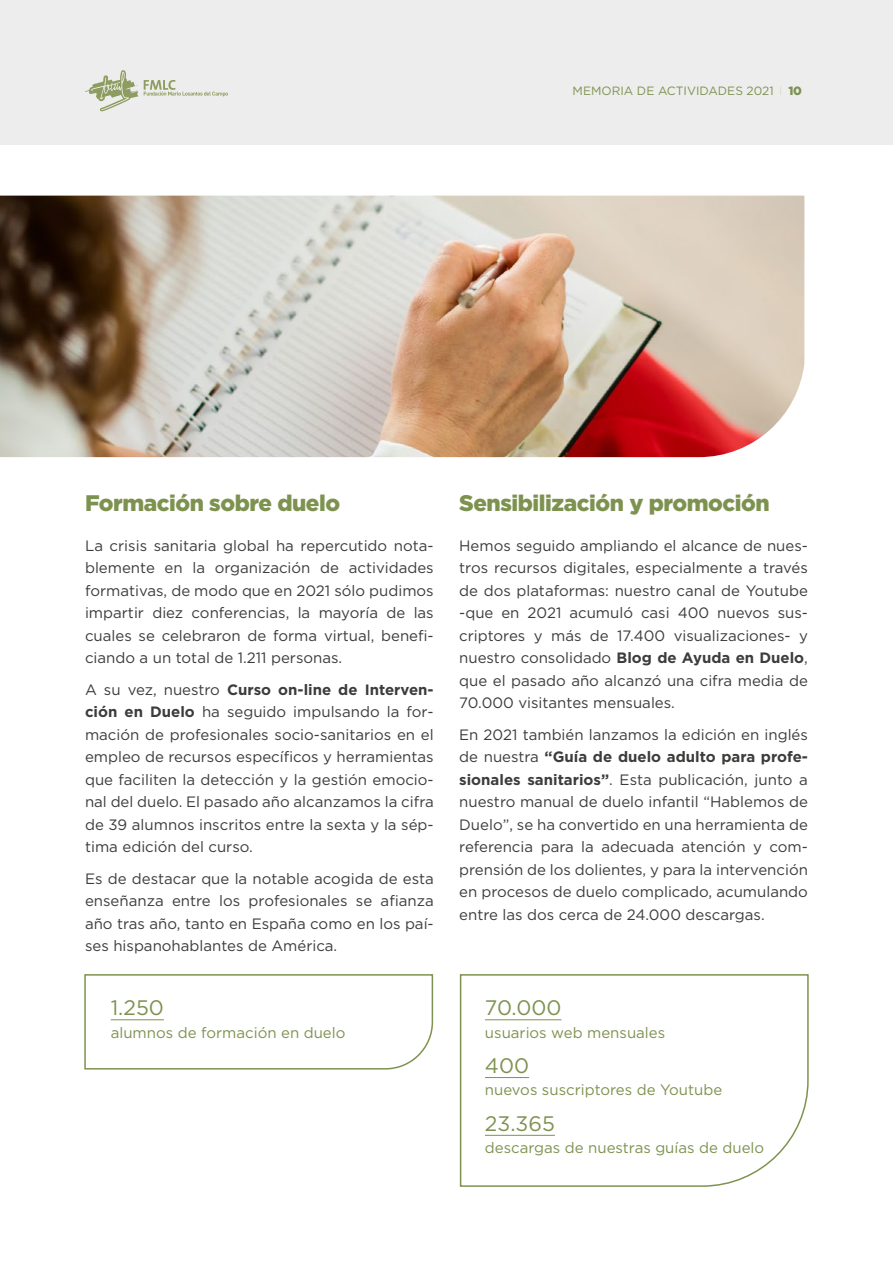
<style>
.page{position:relative;width:893px;height:1263px;background:#fff}
.page>*{position:absolute;margin:0;border:0;box-sizing:border-box;transform-origin:0 0}
.t1{font:900 22.5px "Gotham";letter-spacing:-.02em;color:#7e9250}
.t2{font:21px "Gotham";color:#7e9250}
.t3{font:15px/22.5px "Gotham";color:#3c3c3b;text-align:justify}
.t4{font:15px "Gotham";color:#7e9250}
.t5{font:12px "Gotham";color:#7e9250}
.s1{font-weight:900}
.s2{font-weight:700}
</style>
<div class="page">
<div style="left:0;top:0;width:893px;height:145px;background:#ededed"></div>
<svg style="left:85px;top:70px;width:53px;height:41px"></svg>
<svg style="left:144px;top:80px;width:84px;height:17px"></svg>
<img style="left:0;top:196px;width:804px;height:261px">
<svg style="left:459px;top:974px;width:350px;height:213px"></svg>
<svg style="left:84px;top:974px;width:350px;height:96px"></svg>
<hr style="left:111px;top:1019px;width:53px;height:1px;background:#7e9250">
<hr style="left:485px;top:1019px;width:76px;height:1px;background:#7e9250">
<hr style="left:485px;top:1077px;width:44px;height:1px;background:#7e9250">
<hr style="left:485px;top:1135px;width:70px;height:1px;background:#7e9250">
<p class="t5" style="left:573px;top:83px;width:231px">MEMORIA DE ACTIVIDADES 2021 <span class="s1">10</span></p>
<h1 class="t1" style="left:85px;top:488px;width:257px">Formación sobre duelo</h1>
<p class="t3" style="left:85px;top:534px;width:350px">La crisis sanitaria global ha repercutido nota&shy;blemente en la organización de actividades formativas, de modo que en 2021 sólo pudimos impartir diez conferencias, la mayoría de las cuales se celebraron de forma virtual, benefi&shy;ciando a un total de 1.211 personas.</p>
<p class="t3" style="left:85px;top:678px;width:350px">A su vez, nuestro <span class="s2">Curso on-line de Interven&shy;ción en Duelo</span> ha seguido impulsando la for&shy;mación de profesionales socio-sanitarios en el empleo de recursos específicos y herramientas que faciliten la detección y la gestión emocio&shy;nal del duelo. El pasado año alcanzamos la cifra de 39 alumnos inscritos entre la sexta y la sép&shy;tima edición del curso.</p>
<p class="t3" style="left:85px;top:867px;width:350px">Es de destacar que la notable acogida de esta enseñanza entre los profesionales se afianza año tras año, tanto en España como en los paí&shy;ses hispanohablantes de América.</p>
<h2 class="t2" style="left:111px;top:994px;width:55px">1.250</h2>
<p class="t4" style="left:111px;top:1023px;width:236px">alumnos de formación en duelo</p>
<h1 class="t1" style="left:459px;top:488px;width:312px">Sensibilización y promoción</h1>
<p class="t3" style="left:459px;top:534px;width:350px">Hemos seguido ampliando el alcance de nues&shy;tros recursos digitales, especialmente a través de dos plataformas: nuestro canal de Youtube -que en 2021 acumuló casi 400 nuevos sus&shy;criptores y más de 17.400 visualizaciones- y nuestro consolidado <span class="s2">Blog de Ayuda en Duelo</span>, que el pasado año alcanzó una cifra media de 70.000 visitantes mensuales.</p>
<p class="t3" style="left:459px;top:723px;width:350px">En 2021 también lanzamos la edición en inglés de nuestra <span class="s2">“Guía de duelo adulto para profe&shy;sionales sanitarios”</span>. Esta publicación, junto a nuestro manual de duelo infantil “Hablemos de Duelo”, se ha convertido en una herramienta de referencia para la adecuada atención y com&shy;prensión de los dolientes, y para la intervención en procesos de duelo complicado, acumulando entre las dos cerca de 24.000 descargas.</p>
<h2 class="t2" style="left:485px;top:994px;width:78px">70.000</h2>
<p class="t4" style="left:485px;top:1023px;width:182px">usuarios web mensuales</p>
<h2 class="t2" style="left:485px;top:1052px;width:46px">400</h2>
<p class="t4" style="left:485px;top:1080px;width:239px">nuevos suscriptores de Youtube</p>
<h2 class="t2" style="left:485px;top:1110px;width:71px">23.365</h2>
<p class="t4" style="left:485px;top:1138px;width:281px">descargas de nuestras guías de duelo</p>
</div>
